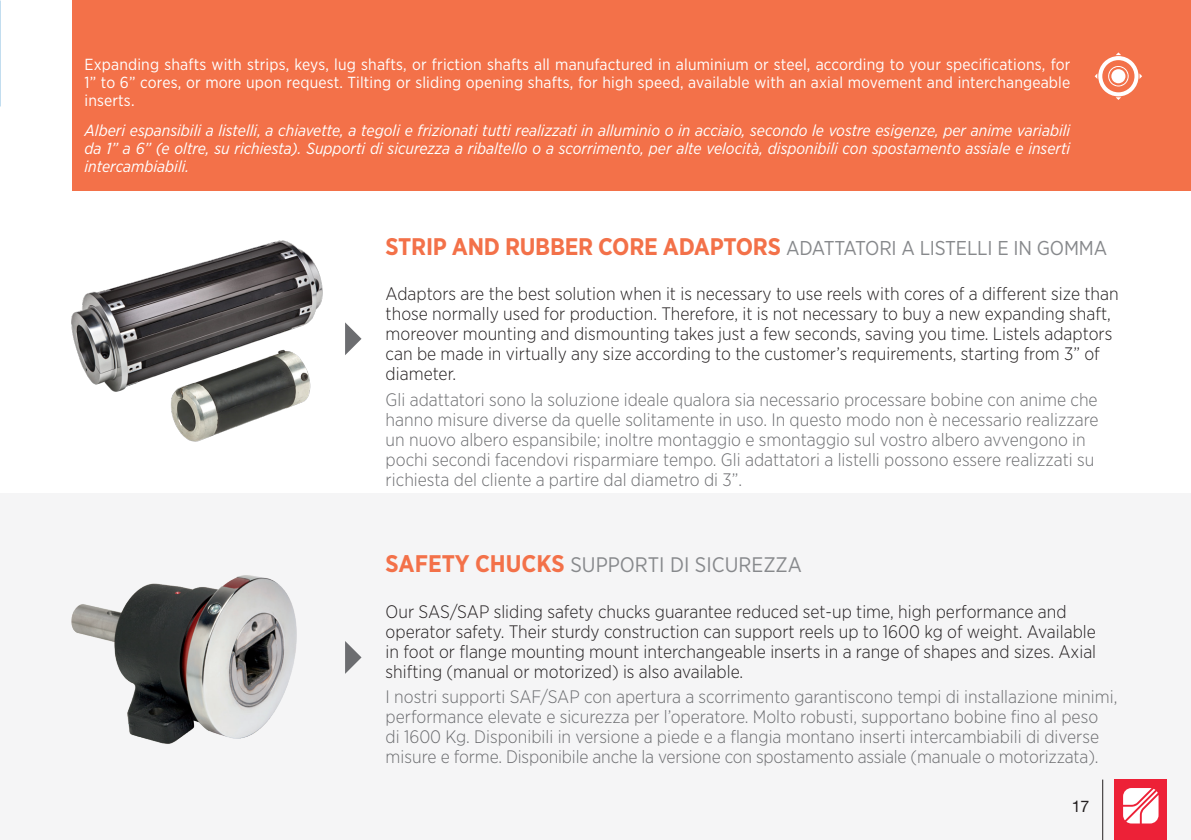
<style>
.page{position:relative;width:1191px;height:840px;background:#fff}
.page>*{position:absolute;margin:0;border:0;box-sizing:border-box;transform-origin:0 0}
.t1{font:21px "Gotham Narrow";color:#87898c}
.t2{font:20px "Gotham Narrow";letter-spacing:-.01em;color:#87898c}
.t3{font:300 18px/20px "Gotham Narrow";color:#6c6d70}
.t4{font:300 18px/20px "Gotham Narrow";color:#231f20}
.t5{font:italic 16px/18px "Gotham Narrow";color:#fff;text-align:justify}
.t6{font:16px/18px "Gotham Narrow";letter-spacing:.01em;color:#fff;text-align:justify}
.t7{font:16px "Helvetica Neue LT Pro";color:#231f20}
.s1{font-weight:700;font-size:24px;color:#f37149}
</style>
<div class="page">
<div style="left:72px;top:0;width:1119px;height:190px;background:#f37149"></div>
<div style="left:0;top:493px;width:1190px;height:346px;background:#f5f5f6"></div>
<svg style="left:345px;top:641px;width:16px;height:32px"></svg>
<svg style="left:345px;top:322px;width:16px;height:33px"></svg>
<svg style="left:1094px;top:52px;width:48px;height:48px"></svg>
<img style="left:71px;top:575px;width:226px;height:169px">
<img style="left:71px;top:240px;width:252px;height:202px">
<hr style="left:1102px;top:779px;width:1px;height:60px;background:#231f20">
<div style="left:1114px;top:779px;width:53px;height:60px;background:#ed2137"></div>
<svg style="left:1123px;top:788px;width:35px;height:35px"></svg>
<p class="t6" style="left:84px;top:55px;width:987px">Expanding shafts with strips, keys, lug shafts, or friction shafts all manufactured in aluminium or steel, according to your specifications, for 1” to 6” cores, or more upon request. Tilting or sliding opening shafts, for high speed, available with an axial movement and interchangeable inserts.</p>
<p class="t5" style="left:84px;top:121px;width:987px">Alberi espansibili a listelli, a chiavette, a tegoli e frizionati tutti realizzati in alluminio o in acciaio, secondo le vostre esigenze, per anime variabili da 1” a 6” (e oltre, su richiesta). Supporti di sicurezza a ribaltello o a scorrimento, per alte velocità, disponibili con spostamento assiale e inserti intercambiabili.</p>
<p class="t2" style="left:386px;top:235px;width:723px"><span class="s1">STRIP AND RUBBER CORE ADAPTORS</span> ADATTATORI A LISTELLI E IN GOMMA</p>
<p class="t4" style="left:386px;top:283px;width:734px">Adaptors are the best solution when it is necessary to use reels with cores of a different size than those normally used for production. Therefore, it is not necessary to buy a new expanding shaft, moreover mounting and dismounting takes just a few seconds, saving you time. Listels adaptors can be made in virtually any size according to the customer’s requirements, starting from 3” of diameter.</p>
<p class="t3" style="left:386px;top:389px;width:714px">Gli adattatori sono la soluzione ideale qualora sia necessario processare bobine con anime che hanno misure diverse da quelle solitamente in uso. In questo modo non è necessario realizzare un nuovo albero espansibile; inoltre montaggio e smontaggio sul vostro albero avvengono in pochi secondi facendovi risparmiare tempo. Gli adattatori a listelli possono essere realizzati su richiesta del cliente a partire dal diametro di 3”.</p>
<p class="t1" style="left:386px;top:551px;width:418px"><span class="s1">SAFETY CHUCKS</span> SUPPORTI DI SICUREZZA</p>
<p class="t4" style="left:386px;top:600px;width:712px">Our SAS/SAP sliding safety chucks guarantee reduced set-up time, high performance and operator safety. Their sturdy construction can support reels up to 1600 kg of weight. Available in foot or flange mounting mount interchangeable inserts in a range of shapes and sizes. Axial shifting (manual or motorized) is also available.</p>
<p class="t3" style="left:386px;top:686px;width:733px">I nostri supporti SAF/SAP con apertura a scorrimento garantiscono tempi di installazione minimi, performance elevate e sicurezza per l’operatore. Molto robusti, supportano bobine fino al peso<br>di 1600 Kg. Disponibili in versione a piede e a flangia montano inserti intercambiabili di diverse misure e forme. Disponibile anche la versione con spostamento assiale (manuale o motorizzata).</p>
<p class="t7" style="left:1071px;top:796px;width:19px">17</p>
</div>
